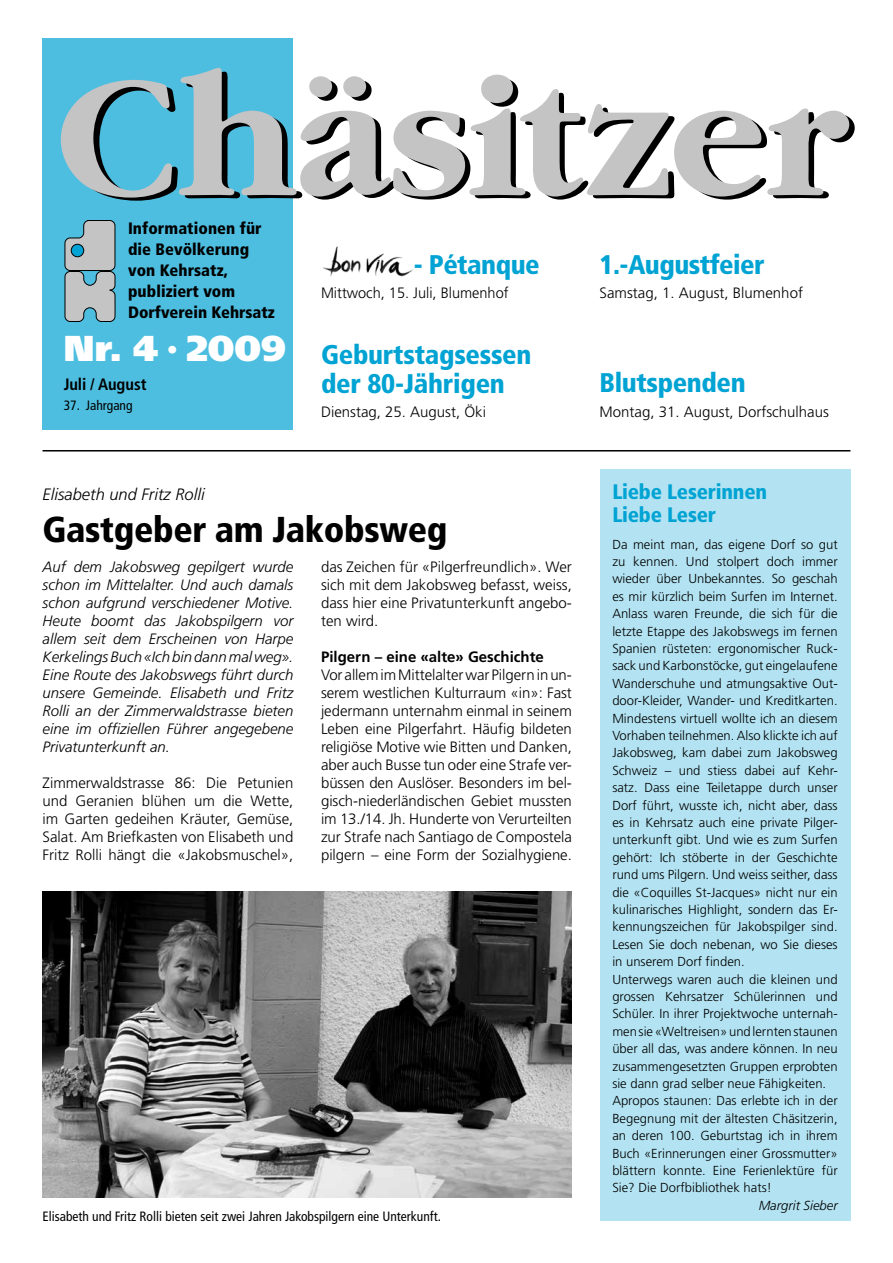
<style>
.page{position:relative;width:893px;height:1263px;background:#fff}
.page>*{position:absolute;margin:0;border:0;box-sizing:border-box;transform-origin:0 0}
.t1{font:900 condensed 36px "Frutiger";letter-spacing:-.01em;color:#000}
.t2{font:900 36px "Frutiger";color:#fff}
.t3{font:900 condensed 27px/28.5px "Frutiger";letter-spacing:-.015em;color:#00a3d3}
.t4{font:900 condensed 21px/22.5px "Frutiger";letter-spacing:-.01em;color:#00a3d3}
.t5{font:900 condensed 16.5px/21px "Frutiger";letter-spacing:.005em;color:#000}
.t6{font:italic 300 16.5px "Frutiger";color:#000}
.t7{font:700 condensed 16.5px "Frutiger";color:#000}
.t8{font:300 15px/18px "Frutiger";color:#000;text-align:justify}
.t9{font:italic 300 15px/18px "Frutiger";color:#000;text-align:justify}
.t10{font:700 15px "Frutiger";color:#000}
.t11{font:condensed 13.5px "Frutiger";color:#000}
.t12{font:300 13.05px/17.4px "Frutiger";color:#000}
.t13{font:italic 300 13.05px "Frutiger";color:#000}
.s1{font-size:21px}
</style>
<div class="page">
<img style="left:43px;top:891px;width:529px;height:306px">
<div style="left:43px;top:38px;width:250px;height:391px;background:#4dbee0"></div>
<svg style="left:64px;top:220px;width:51px;height:102px;background:#a3b4b9"></svg>
<div style="left:71px;top:244px;width:13px;height:13px;background:#00a3d3;border-radius:50%"></div>
<div style="left:71px;top:244px;width:13px;height:13px;border:1px solid #000;border-radius:50%"></div>
<hr style="left:43px;top:450px;width:807px;height:1px;background:#000">
<svg style="left:114px;top:117px;width:741px;height:84px"></svg>
<div style="left:600px;top:469px;width:250px;height:751px;background:#b3e3f2"></div>
<svg style="left:61px;top:68px;width:788px;height:130px"></svg>
<img style="left:322px;top:247px;width:91px;height:30px">
<p class="t5" style="left:128px;top:217px;width:148px">Informationen für die Bevölkerung von Kehrsatz, publiziert vom<br>Dorfverein Kehrsatz</p>
<h1 class="t2" style="left:64px;top:326px;width:223px">Nr. 4 <span class="s1">•</span> 2009</h1>
<p class="t7" style="left:64px;top:374px;width:84px">Juli / August</p>
<p class="t11" style="left:64px;top:398px;width:70px">37. Jahrgang</p>
<h2 class="t3" style="left:414px;top:250px;width:127px">- Pétanque</h2>
<p class="t8" style="left:321px;top:284px;width:189px">Mittwoch, 15. Juli, Blumenhof</p>
<h2 class="t3" style="left:321px;top:340px;width:212px">Geburtstagsessen der 80-Jährigen</h2>
<p class="t8" style="left:321px;top:403px;width:167px">Dienstag, 25. August, Öki</p>
<p class="t6" style="left:43px;top:485px;width:164px">Elisabeth und Fritz Rolli</p>
<h1 class="t1" style="left:43px;top:508px;width:406px">Gastgeber am Jakobsweg</h1>
<p class="t8" style="left:321px;top:558px;width:252px">das Zeichen für «Pilgerfreundlich». Wer sich mit dem Jakobsweg befasst, weiss, dass hier eine Privatunterkunft angebo&shy;ten wird.</p>
<p class="t10" style="left:321px;top:648px;width:224px">Pilgern – eine «alte» Geschichte</p>
<p class="t8" style="left:321px;top:666px;width:252px">Vor allem im Mittelalter war Pilgern in un&shy;serem westlichen Kulturraum «in»: Fast jedermann unternahm einmal in seinem Leben eine Pilgerfahrt. Häufig bildeten religiöse Motive wie Bitten und Danken, aber auch Busse tun oder eine Strafe ver&shy;büssen den Auslöser. Besonders im bel&shy;gisch-niederländischen Gebiet mussten im 13./14. Jh. Hunderte von Verurteilten zur Strafe nach Santiago de Compostela pilgern – eine Form der Sozialhygiene.</p>
<p class="t9" style="left:43px;top:558px;width:252px">Auf dem Jakobsweg gepilgert wurde schon im Mittelalter. Und auch damals schon aufgrund verschiedener Motive.<br>Heute boomt das Jakobspilgern vor allem seit dem Erscheinen von Harpe Kerkelings Buch «Ich bin dann mal weg».<br>Eine Route des Jakobswegs führt durch unsere Gemeinde. Elisabeth und Fritz Rolli an der Zimmerwaldstrasse bieten eine im offiziellen Führer angegebene Privatunterkunft an.</p>
<p class="t8" style="left:43px;top:774px;width:252px">Zimmerwaldstrasse 86: Die Petunien und Geranien blühen um die Wette, im Garten gedeihen Kräuter, Gemüse, Salat. Am Briefkasten von Elisabeth und Fritz Rolli hängt die «Jakobsmuschel»,</p>
<p class="t11" style="left:43px;top:1208px;width:400px">Elisabeth und Fritz Rolli bieten seit zwei Jahren Jakobspilgern eine Unterkunft.</p>
<h2 class="t3" style="left:600px;top:250px;width:167px">1.-Augustfeier</h2>
<p class="t8" style="left:600px;top:284px;width:205px">Samstag, 1. August, Blumenhof</p>
<h2 class="t3" style="left:600px;top:369px;width:148px">Blutspenden</h2>
<p class="t8" style="left:600px;top:403px;width:231px">Montag, 31. August, Dorfschulhaus</p>
<h3 class="t4" style="left:612px;top:481px;width:156px">Liebe Leserinnen<br>Liebe Leser</h3>
<p class="t12" style="left:612px;top:535px;width:227px">Da meint man, das eigene Dorf so gut zu kennen. Und stolpert doch immer wieder über Unbekanntes. So geschah es mir kürzlich beim Surfen im Internet.<br>Anlass waren Freunde, die sich für die letzte Etappe des Jakobswegs im fernen Spanien rüsteten: ergonomischer Ruck&shy;sack und Karbonstöcke, gut eingelaufene Wanderschuhe und atmungsaktive Out&shy;door-Kleider, Wander- und Kreditkarten.<br>Mindestens virtuell wollte ich an diesem Vorhaben teilnehmen. Also klickte ich auf Jakobsweg, kam dabei zum Jakobsweg Schweiz – und stiess dabei auf Kehr&shy;satz. Dass eine Teiletappe durch unser Dorf führt, wusste ich, nicht aber, dass es in Kehrsatz auch eine private Pilger&shy;unterkunft gibt. Und wie es zum Surfen gehört: Ich stöberte in der Geschichte rund ums Pilgern. Und weiss seither, dass die «Coquilles St-Jacques» nicht nur ein kulinarisches Highlight, sondern das Er&shy;kennungszeichen für Jakobspilger sind.<br>Lesen Sie doch nebenan, wo Sie dieses in unserem Dorf finden.<br>Unterwegs waren auch die kleinen und grossen Kehrsatzer Schülerinnen und Schüler. In ihrer Projektwoche unternah&shy;men sie «Weltreisen» und lernten staunen über all das, was andere können. In neu zusammengesetzten Gruppen erprobten sie dann grad selber neue Fähigkeiten.<br>Apropos staunen: Das erlebte ich in der Begegnung mit der ältesten Chäsitzerin, an deren 100. Geburtstag ich in ihrem Buch «Erinnerungen einer Grossmutter» blättern konnte. Eine Ferienlektüre für Sie? Die Dorfbibliothek hats!</p>
<p class="t13" style="left:759px;top:1198px;width:81px">Margrit Sieber</p>
</div>
